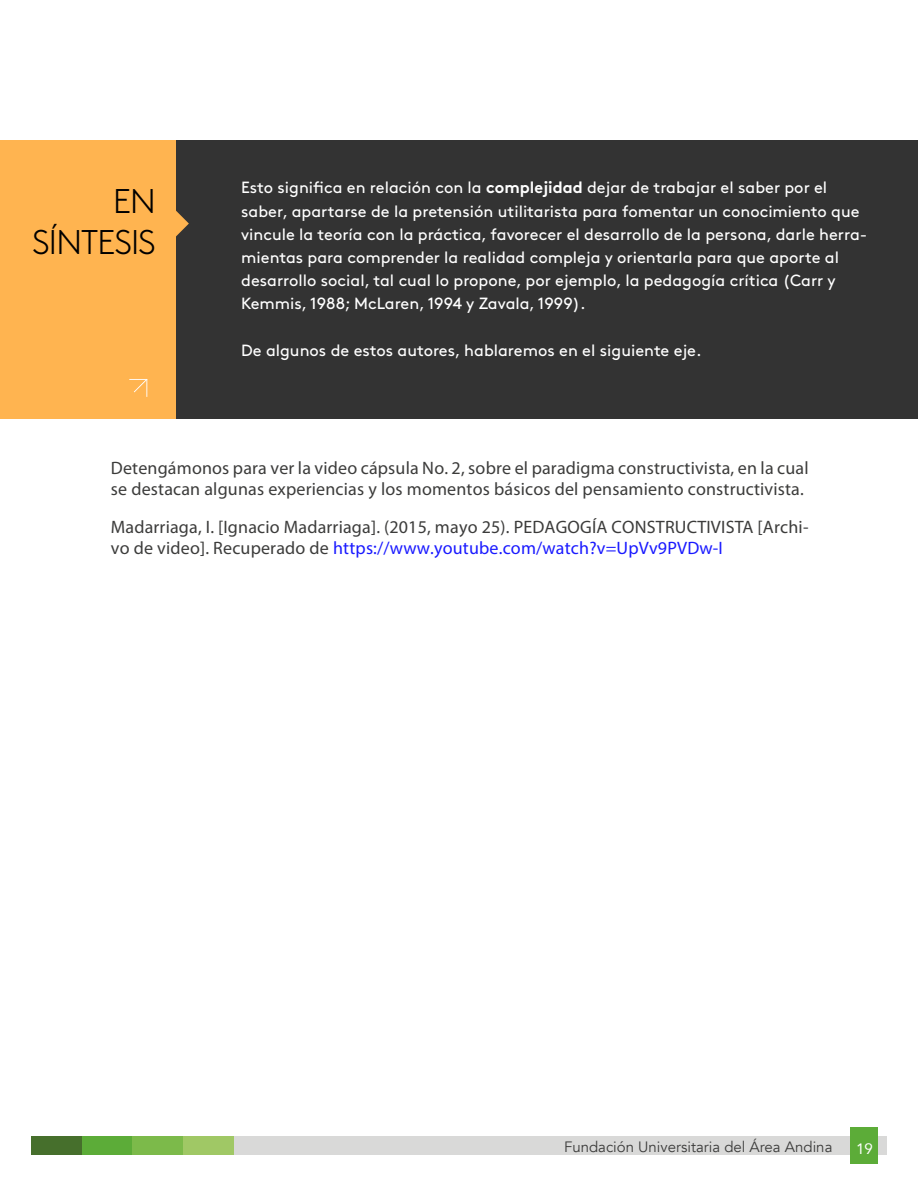
<style>
.page{position:relative;width:918px;height:1188px;background:#fff}
.page>*{position:absolute;margin:0;border:0;box-sizing:border-box;transform-origin:0 0}
.t1{font:300 34.2px/41.1px "Brown Std";letter-spacing:-.025em;color:#000;text-align:right}
.t2{font:18px/21px "Myriad Pro";letter-spacing:.01em;color:#3c3c3b}
.t3{font:16.2px/23.2px "Brown Std";color:#fff}
.t4{font:15px "Avenir";color:#3c3c3b}
.t5{font:15px "Avenir";color:#fff}
.s1{font-weight:700}
.s2{color:#1a1aff}
</style>
<div class="page">
<div style="left:234px;top:1137px;width:653px;height:18px;background:#d9d9d8"></div>
<div style="left:850px;top:1128px;width:28px;height:36px;background:#5cac38"></div>
<div style="left:82px;top:1137px;width:50px;height:18px;background:#5cac38"></div>
<div style="left:132px;top:1137px;width:51px;height:18px;background:#7cba4a"></div>
<div style="left:31px;top:1137px;width:51px;height:18px;background:#466f2c"></div>
<div style="left:183px;top:1137px;width:51px;height:18px;background:#a0c865"></div>
<div style="left:161px;top:140px;width:757px;height:279px;background:#333"></div>
<div style="left:0;top:140px;width:175px;height:279px;background:#ffb450"></div>
<svg style="left:175px;top:189px;width:14px;height:66px"></svg>
<svg style="left:129px;top:379px;width:18px;height:18px"></svg>
<h1 class="t1" style="left:32px;top:181px;width:125px">EN<br>SÍNTESIS</h1>
<p class="t3" style="left:241px;top:176px;width:628px">Esto significa en relación con la <span class="s1">complejidad</span> dejar de trabajar el saber por el saber, apartarse de la pretensión utilitarista para fomentar un conocimiento que vincule la teoría con la práctica, favorecer el desarrollo de la persona, darle herra&shy;mientas para comprender la realidad compleja y orientarla para que aporte al desarrollo social, tal cual lo propone, por ejemplo, la pedagogía crítica (Carr y Kemmis, 1988; McLaren, 1994 y Zavala, 1999).</p>
<p class="t3" style="left:241px;top:339px;width:462px">De algunos de estos autores, hablaremos en el siguiente eje.</p>
<p class="t2" style="left:111px;top:457px;width:699px">Detengámonos para ver la video cápsula No. 2, sobre el paradigma constructivista, en la cual se destacan algunas experiencias y los momentos básicos del pensamiento constructivista.</p>
<p class="t2" style="left:111px;top:516px;width:699px">Madarriaga, I. [Ignacio Madarriaga]. (2015, mayo 25). PEDAGOGÍA CONSTRUCTIVISTA [Archi&shy;vo de video]. Recuperado de <span class="s2">https://www.youtube.com/watch?v=UpVv9PVDw-I</span></p>
<p class="t4" style="left:564px;top:1138px;width:270px">Fundación Universitaria del Área Andina</p>
<p class="t5" style="left:856px;top:1136px;width:18px">19</p>
</div>
